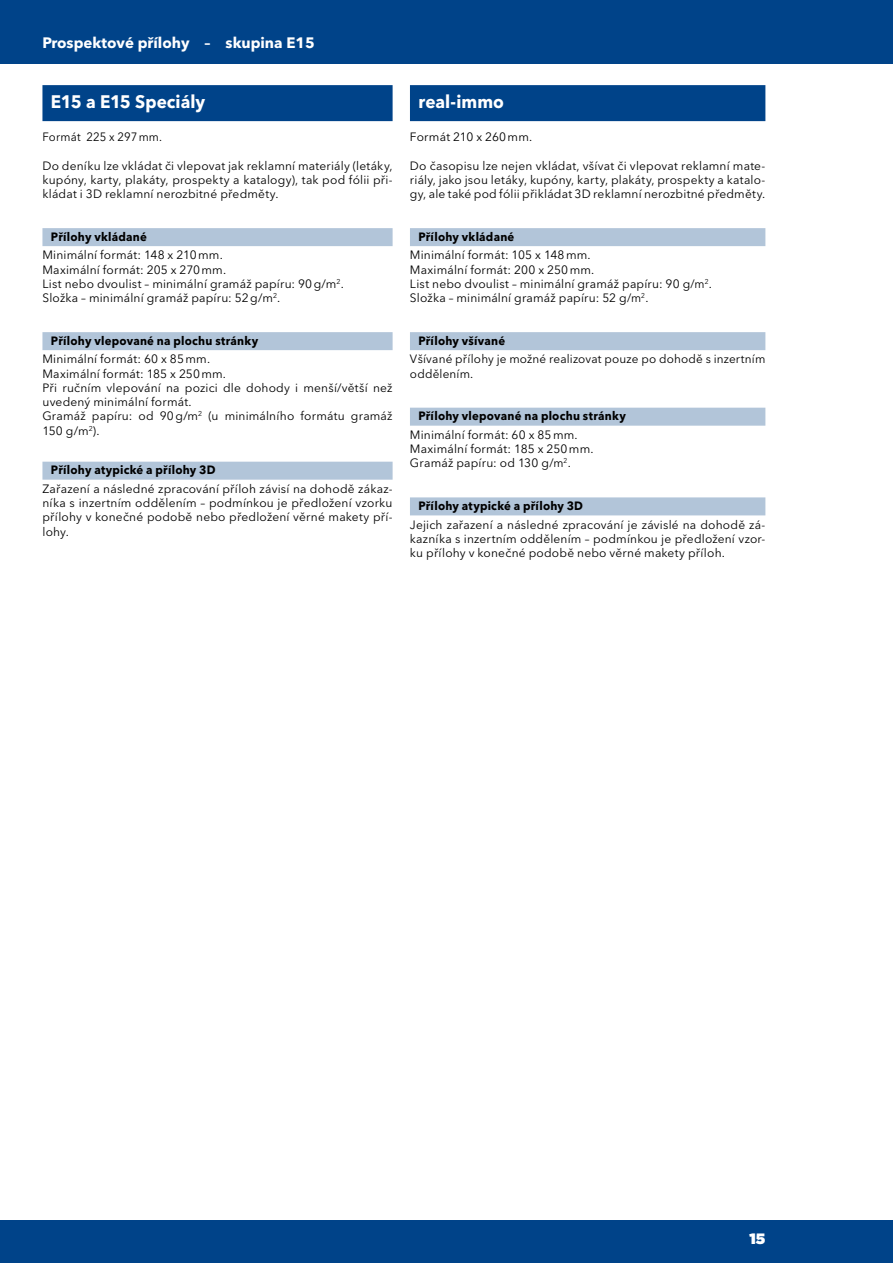
<style>
.page{position:relative;width:893px;height:1263px;background:#fff}
.page>*{position:absolute;margin:0;border:0;box-sizing:border-box;transform-origin:0 0}
.t1{font:700 18px "Avenir Next LT Pro";letter-spacing:.005em;color:#fff;scale:.95 1}
.t2{font:700 15px "Avenir Next LT Pro";color:#fff}
.t3{font:900 15px "Gotham";color:#fff}
.t4{font:12px/14.2px "Avenir Next LT Pro";letter-spacing:.015em;color:#000}
.t5{font:700 12px "Avenir Next LT Pro";letter-spacing:.02em;color:#000;scale:.95 1}
.t6{font:12px "Avenir Next LT Pro";letter-spacing:.015em;color:#000;scale:.95 1}
</style>
<div class="page">
<div style="left:0;top:0;width:893px;height:64px;background:#004389"></div>
<div style="left:0;top:1220px;width:893px;height:43px;background:#004389"></div>
<div style="left:42px;top:85px;width:351px;height:36px;background:#004389"></div>
<div style="left:42px;top:228px;width:351px;height:18px;background:#b2c5d9"></div>
<div style="left:42px;top:332px;width:351px;height:18px;background:#b2c5d9"></div>
<div style="left:42px;top:462px;width:351px;height:18px;background:#b2c5d9"></div>
<div style="left:410px;top:85px;width:355px;height:36px;background:#004389"></div>
<div style="left:410px;top:228px;width:355px;height:18px;background:#b2c5d9"></div>
<div style="left:410px;top:332px;width:355px;height:18px;background:#b2c5d9"></div>
<div style="left:410px;top:408px;width:355px;height:18px;background:#b2c5d9"></div>
<div style="left:410px;top:497px;width:355px;height:18px;background:#b2c5d9"></div>
<p class="t2" style="left:43px;top:34px;width:274px">Prospektové přílohy – skupina E15</p>
<h1 class="t1" style="left:51px;top:91px;width:164px">E15 a E15 Speciály</h1>
<p class="t6" style="left:42px;top:130px;width:127px">Formát 225 x 297mm.</p>
<p class="t4" style="left:42px;top:158px;width:352px;text-align:justify">Do deníku lze vkládat či vlepovat jak reklamní materiály (letáky, kupóny, karty, plakáty, prospekty a katalogy), tak pod fólii při&shy;kládat i 3D reklamní nerozbitné předměty.</p>
<p class="t5" style="left:51px;top:229px;width:102px">Přílohy vkládané</p>
<p class="t4" style="left:42px;top:248px;width:303px">Minimální formát: 148 x 210mm.<br>Maximální formát: 205 x 270mm.<br>List nebo dvoulist – minimální gramáž papíru: 90g/m<sup>2</sup>.<br>Složka – minimální gramáž papíru: 52g/m<sup>2</sup>.</p>
<p class="t5" style="left:51px;top:333px;width:220px">Přílohy vlepované na plochu stránky</p>
<p class="t4" style="left:42px;top:352px;width:352px">Minimální formát: 60 x 85mm.<br>Maximální formát: 185 x 250mm.<br>Při ručním vlepování na pozici dle dohody i menší/větší než uvedený minimální formát.<br>Gramáž papíru: od 90g/m<sup>2</sup> (u minimálního formátu gramáž 150 g/m<sup>2</sup>).</p>
<p class="t5" style="left:51px;top:463px;width:175px">Přílohy atypické a přílohy 3D</p>
<p class="t4" style="left:42px;top:482px;width:352px;text-align:justify">Zařazení a následné zpracování příloh závisí na dohodě zákaz&shy;níka s inzertním oddělením – podmínkou je předložení vzorku přílohy v konečné podobě nebo předložení věrné makety pří&shy;lohy.</p>
<h1 class="t1" style="left:418px;top:91px;width:92px">real-immo</h1>
<p class="t4" style="left:410px;top:130px;width:124px">Formát 210 x 260mm.</p>
<p class="t4" style="left:410px;top:158px;width:357px;text-align:justify">Do časopisu lze nejen vkládat, všívat či vlepovat reklamní mate&shy;riály, jako jsou letáky, kupóny, karty, plakáty, prospekty a katalo&shy;gy, ale také pod fólii přikládat 3D reklamní nerozbitné předměty.</p>
<p class="t5" style="left:418px;top:229px;width:102px">Přílohy vkládané</p>
<p class="t4" style="left:410px;top:248px;width:304px">Minimální formát: 105 x 148mm.<br>Maximální formát: 200 x 250mm.<br>List nebo dvoulist – minimální gramáž papíru: 90 g/m<sup>2</sup>.<br>Složka – minimální gramáž papíru: 52 g/m<sup>2</sup>.</p>
<p class="t5" style="left:418px;top:333px;width:93px">Přílohy všívané</p>
<p class="t4" style="left:410px;top:352px;width:357px">Všívané přílohy je možné realizovat pouze po dohodě s inzertním oddělením.</p>
<p class="t5" style="left:418px;top:409px;width:220px">Přílohy vlepované na plochu stránky</p>
<p class="t4" style="left:410px;top:428px;width:185px">Minimální formát: 60 x 85mm.<br>Maximální formát: 185 x 250mm.<br>Gramáž papíru: od 130 g/m<sup>2</sup>.</p>
<p class="t5" style="left:418px;top:499px;width:175px">Přílohy atypické a přílohy 3D</p>
<p class="t4" style="left:410px;top:517px;width:357px;text-align:justify">Jejich zařazení a následné zpracování je závislé na dohodě zá&shy;kazníka s inzertním oddělením – podmínkou je předložení vzor&shy;ku přílohy v konečné podobě nebo věrné makety příloh.</p>
<p class="t3" style="left:750px;top:1228px;width:17px">15</p>
</div>
